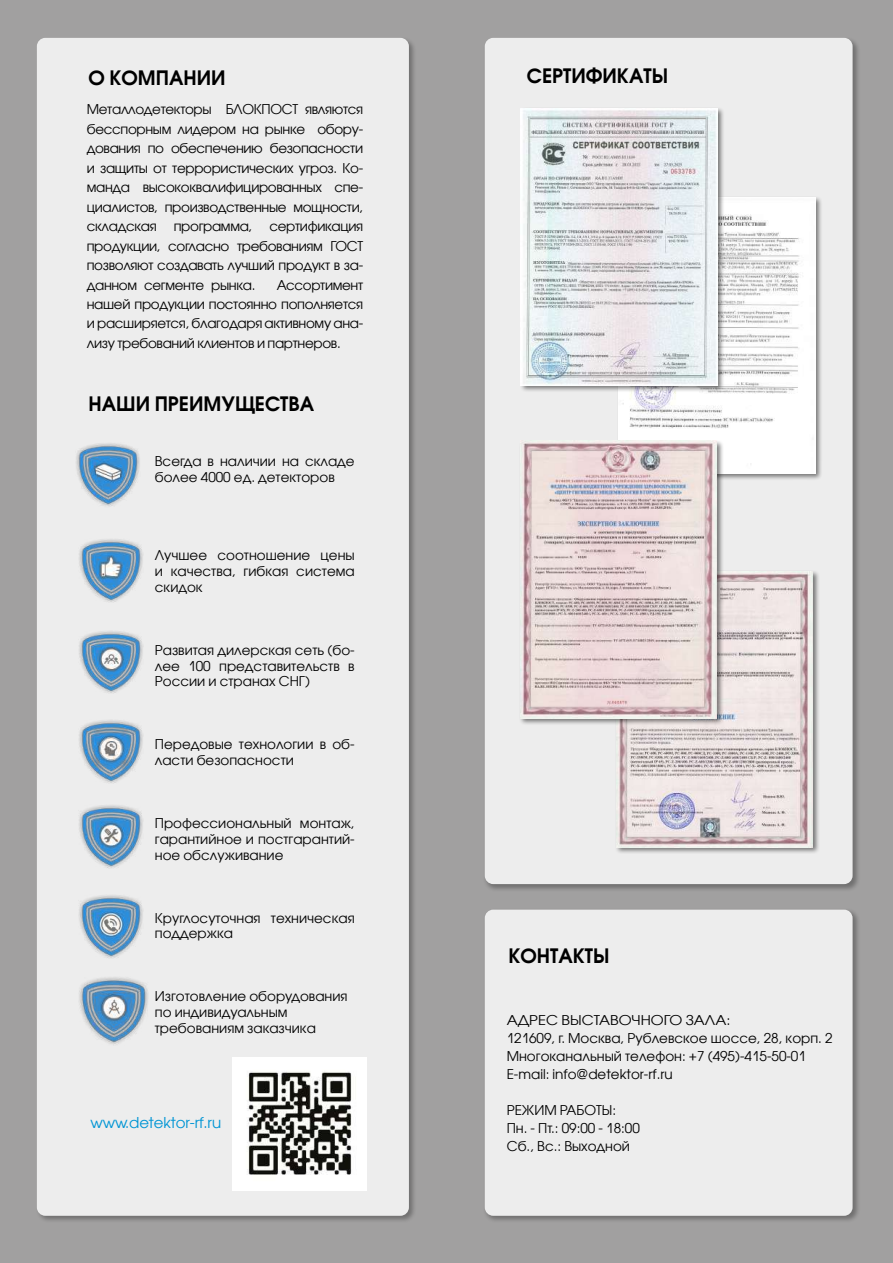
<style>
.page{position:relative;width:893px;height:1263px;background:#a1a0a0}
.page>*{position:absolute;margin:0;border:0;box-sizing:border-box;transform-origin:0 0}
.t1{font:700 19.5px "Avant Garde CTT";color:#000}
.t2{font:15px "Avant Garde CTT";letter-spacing:-.01em;color:#0095d4}
.t3{font:13.5px/19.5px "Avant Garde CTT";color:#000;text-align:justify}
.t4{font:13.5px/18px "Avant Garde CTT";color:#000;scale:1.1 1}
.t5{font:13.5px "Avant Garde CTT";letter-spacing:-.025em;color:#000}
</style>
<div class="page">
<div style="left:35px;top:36px;width:381px;height:1187px;background:#000;opacity:.3"></div>
<div style="left:37px;top:38px;width:372px;height:1178px;background:#ededed;border-radius:9px"></div>
<img style="left:76px;top:443px;width:64px;height:63px">
<img style="left:79px;top:631px;width:64px;height:62px">
<img style="left:79px;top:805px;width:64px;height:63px">
<img style="left:79px;top:720px;width:64px;height:63px">
<img style="left:79px;top:895px;width:64px;height:63px">
<img style="left:79px;top:539px;width:64px;height:63px">
<div style="left:232px;top:1057px;width:135px;height:133px;background:#fff"></div>
<img style="left:247px;top:1071px;width:105px;height:104px">
<img style="left:79px;top:977px;width:69px;height:68px">
<div style="left:483px;top:36px;width:377px;height:856px;background:#000;opacity:.3"></div>
<div style="left:485px;top:38px;width:368px;height:846px;background:#ededed;border-radius:9px"></div>
<div style="left:483px;top:908px;width:377px;height:315px;background:#000;opacity:.3"></div>
<div style="left:485px;top:910px;width:368px;height:306px;background:#ededed;border-radius:9px"></div>
<div style="left:617px;top:196px;width:206px;height:285px;background:#000;opacity:.5"></div>
<img style="left:619px;top:197px;width:196px;height:276px">
<div style="left:615px;top:570px;width:205px;height:285px;background:#000;opacity:.5"></div>
<img style="left:617px;top:571px;width:195px;height:276px">
<div style="left:519px;top:106px;width:206px;height:287px;background:#000;opacity:.5"></div>
<img style="left:521px;top:108px;width:196px;height:277px">
<div style="left:519px;top:439px;width:205px;height:287px;background:#000;opacity:.5"></div>
<img style="left:521px;top:441px;width:195px;height:277px">
<h1 class="t1" style="left:89px;top:66px;width:139px">О КОМПАНИИ</h1>
<p class="t3" style="left:87px;top:99px;width:278px">Металлодетекторы БЛОКПОСТ являются бесспорным лидером на рынке обору&shy;дования по обеспечению безопасности и защиты от террористических угроз. Ко&shy;манда высококвалифицированных спе&shy;циалистов, производственные мощности, складская</p>
<p class="t3" style="left:87px;top:216px;width:278px;text-indent:183px">сертификация продукции, согласно требованиям ГОСТ позволяют создавать лучший продукт в за&shy;данном сегменте рынка.</p>
<p class="t5" style="left:174px;top:218px;width:80px">программа,</p>
<p class="t3" style="left:87px;top:275px;width:278px;text-indent:190px">Ассортимент нашей продукции постоянно пополняется и расширяется, благодаря активному ана&shy;лизу требований клиентов и партнеров.</p>
<h1 class="t1" style="left:89px;top:392px;width:227px">НАШИ ПРЕИМУЩЕСТВА</h1>
<p class="t3" style="left:155px;top:453px;width:201px;line-height:15.8px">Всегда в наличии на складе более 4000 ед. детекторов</p>
<p class="t3" style="left:155px;top:547px;width:201px;line-height:15.8px">Лучшее соотношение цены и качества, гибкая система скидок</p>
<p class="t3" style="left:155px;top:642px;width:201px;line-height:15.8px">Развитая дилерская сеть (бо&shy;лее 100 представительств в России и странах СНГ)</p>
<p class="t3" style="left:155px;top:736px;width:201px;line-height:15.8px">Передовые технологии в об&shy;ласти безопасности</p>
<p class="t3" style="left:155px;top:815px;width:201px;line-height:15.8px">Профессиональный монтаж, гарантийное и постгарантий&shy;ное обслуживание</p>
<p class="t3" style="left:155px;top:910px;width:201px;line-height:15.8px">Круглосуточная техническая поддержка</p>
<p class="t3" style="left:155px;top:988px;width:194px;line-height:15.8px;text-align:left">Изготовление оборудования по индивидуальным требованиям заказчика</p>
<p class="t2" style="left:90px;top:1113px;width:132px">www.detektor-rf.ru</p>
<h1 class="t1" style="left:527px;top:63px;width:143px">СЕРТИФИКАТЫ</h1>
<h1 class="t1" style="left:508px;top:943px;width:103px">КОНТАКТЫ</h1>
<p class="t4" style="left:507px;top:1011px;width:298px">АДРЕС ВЫСТАВОЧНОГО ЗАЛА:<br>121609, г. Москва, Рублевское шоссе, 28, корп. 2<br>Многоканальный телефон: +7 (495)-415-50-01<br>E-mail: info@detektor-rf.ru</p>
<p class="t3" style="left:507px;top:1101px;width:135px;line-height:18px;text-align:left">РЕЖИМ РАБОТЫ:<br>Пн. - Пт.: 09:00 - 18:00<br>Сб., Вс.: Выходной</p>
</div>
